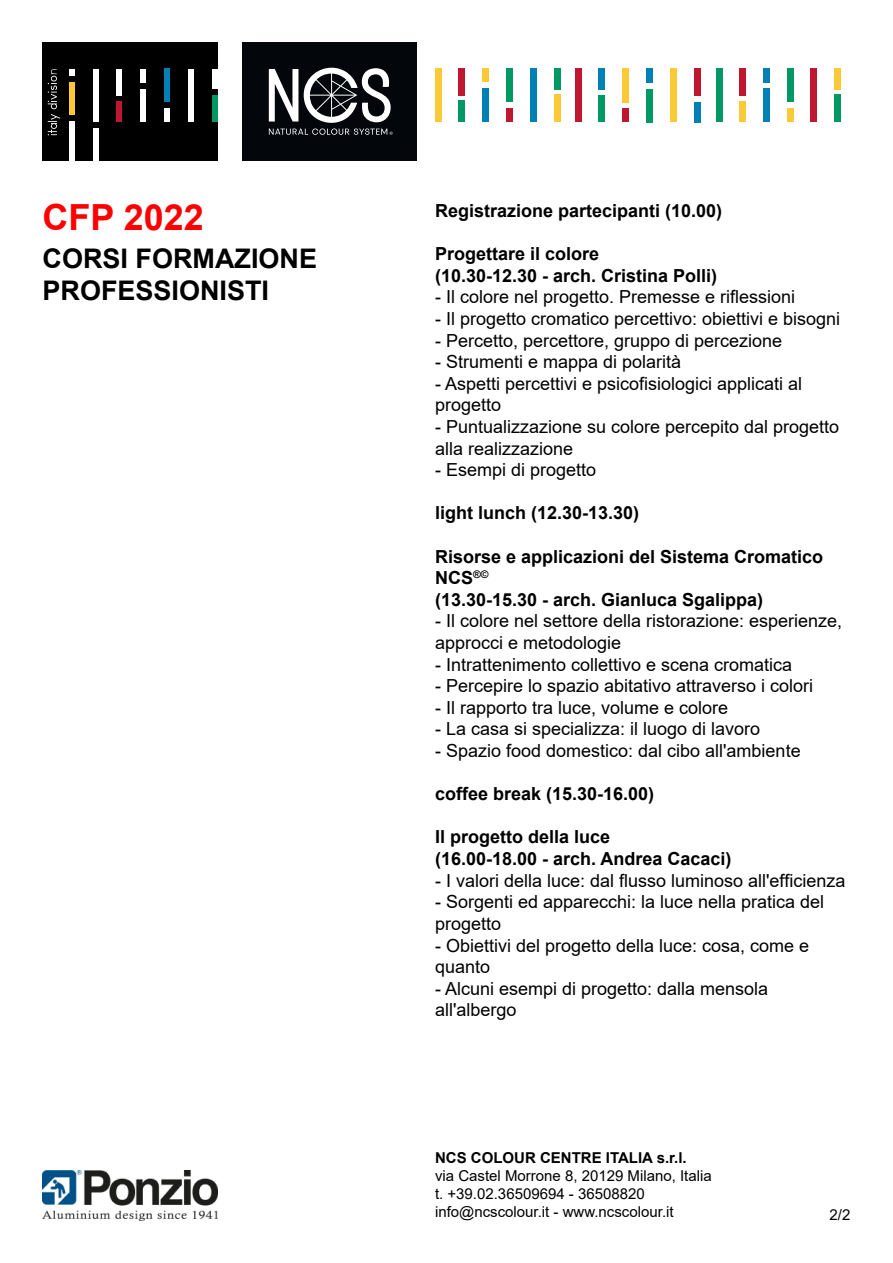
<style>
.page{position:relative;width:893px;height:1263px;background:#fff}
.page>*{position:absolute;margin:0;border:0;box-sizing:border-box;transform-origin:0 0}
.t1{font:700 36px "Arial";color:#f00}
.t2{font:700 27px/32.4px "Arial";color:#000}
.t3{font:18px/21.6px "Arial";color:#000}
.t4{font:700 18px/21.6px "Arial";color:#000}
.t5{font:15px/18px "Arial";color:#000}
.t6{font:700 15px "Arial";color:#000}
</style>
<div class="page">
<div style="left:459px;top:68px;width:6px;height:28px;background:#bf1730"></div>
<div style="left:483px;top:68px;width:6px;height:14px;background:#fdc937"></div>
<div style="left:507px;top:68px;width:6px;height:34px;background:#009863"></div>
<div style="left:530px;top:68px;width:6px;height:54px;background:#0080b4"></div>
<div style="left:554px;top:68px;width:6px;height:22px;background:#009863"></div>
<div style="left:554px;top:95px;width:6px;height:27px;background:#fdc937"></div>
<div style="left:575px;top:68px;width:6px;height:54px;background:#bf1730"></div>
<div style="left:599px;top:68px;width:6px;height:22px;background:#0080b4"></div>
<div style="left:599px;top:96px;width:6px;height:26px;background:#009863"></div>
<div style="left:623px;top:68px;width:6px;height:35px;background:#fdc937"></div>
<div style="left:646px;top:68px;width:7px;height:15px;background:#0080b4"></div>
<div style="left:646px;top:89px;width:7px;height:33px;background:#009863"></div>
<div style="left:670px;top:68px;width:6px;height:54px;background:#fdc937"></div>
<div style="left:694px;top:68px;width:6px;height:28px;background:#bf1730"></div>
<div style="left:694px;top:102px;width:6px;height:20px;background:#0080b4"></div>
<div style="left:716px;top:68px;width:6px;height:54px;background:#009863"></div>
<div style="left:811px;top:68px;width:6px;height:54px;background:#bf1730"></div>
<div style="left:623px;top:109px;width:6px;height:13px;background:#bf1730"></div>
<div style="left:507px;top:108px;width:6px;height:14px;background:#bf1730"></div>
<div style="left:435px;top:68px;width:6px;height:54px;background:#fdc937"></div>
<div style="left:459px;top:101px;width:6px;height:21px;background:#009863"></div>
<div style="left:483px;top:88px;width:6px;height:34px;background:#0080b4"></div>
<div style="left:740px;top:68px;width:6px;height:28px;background:#bf1730"></div>
<div style="left:740px;top:101px;width:6px;height:21px;background:#fdc937"></div>
<div style="left:763px;top:68px;width:6px;height:15px;background:#0080b4"></div>
<div style="left:763px;top:89px;width:6px;height:33px;background:#0080b4"></div>
<div style="left:787px;top:68px;width:6px;height:34px;background:#009863"></div>
<div style="left:787px;top:108px;width:6px;height:14px;background:#fdc937"></div>
<div style="left:835px;top:68px;width:6px;height:22px;background:#fdc937"></div>
<div style="left:835px;top:95px;width:6px;height:27px;background:#009863"></div>
<div style="left:43px;top:43px;width:175px;height:118px;background:#000"></div>
<div style="left:212px;top:95px;width:6px;height:27px;background:#009863"></div>
<div style="left:212px;top:69px;width:6px;height:20px;background:#fff"></div>
<div style="left:188px;top:69px;width:6px;height:53px;background:#fff"></div>
<div style="left:93px;top:69px;width:6px;height:53px;background:#fff"></div>
<div style="left:116px;top:69px;width:6px;height:26px;background:#fff"></div>
<div style="left:164px;top:69px;width:6px;height:33px;background:#0080b4"></div>
<div style="left:164px;top:109px;width:6px;height:13px;background:#fff"></div>
<div style="left:140px;top:89px;width:6px;height:33px;background:#fff"></div>
<div style="left:140px;top:69px;width:6px;height:13px;background:#fff"></div>
<div style="left:93px;top:128px;width:6px;height:33px;background:#fff"></div>
<div style="left:69px;top:82px;width:6px;height:33px;background:#fdc937"></div>
<div style="left:116px;top:101px;width:6px;height:21px;background:#bf1730"></div>
<div style="left:69px;top:69px;width:6px;height:7px;background:#fff"></div>
<div style="left:69px;top:122px;width:6px;height:39px;background:#fff"></div>
<svg style="left:48px;top:69px;width:12px;height:66px"></svg>
<div style="left:242px;top:43px;width:175px;height:118px;background:#03060a"></div>
<svg style="left:269px;top:67px;width:124px;height:68px"></svg>
<img style="left:43px;top:1170px;width:175px;height:50px">
<h1 class="t1" style="left:43px;top:192px;width:163px">CFP 2022</h1>
<h2 class="t2" style="left:43px;top:242px;width:276px">CORSI FORMAZIONE<br>PROFESSIONISTI</h2>
<p class="t4" style="left:435px;top:200px;width:289px">Registrazione partecipanti (10.00)</p>
<p class="t4" style="left:435px;top:243px;width:284px">Progettare il colore<br>(10.30-12.30 - arch. Cristina Polli)</p>
<p class="t3" style="left:435px;top:286px;width:362px">- Il colore nel progetto. Premesse e riflessioni</p>
<p class="t3" style="left:435px;top:308px;width:407px">- Il progetto cromatico percettivo: obiettivi e bisogni</p>
<p class="t3" style="left:435px;top:329px;width:349px">- Percetto, percettore, gruppo di percezione</p>
<p class="t3" style="left:435px;top:351px;width:248px">- Strumenti e mappa di polarità</p>
<p class="t3" style="left:435px;top:373px;width:369px">- Aspetti percettivi e psicofisiologici applicati al progetto</p>
<p class="t3" style="left:435px;top:416px;width:406px">- Puntualizzazione su colore percepito dal progetto alla realizzazione</p>
<p class="t3" style="left:435px;top:459px;width:163px">- Esempi di progetto</p>
<p class="t4" style="left:435px;top:502px;width:206px">light lunch (12.30-13.30)</p>
<p class="t4" style="left:435px;top:546px;width:390px">Risorse e applicazioni del Sistema Cromatico<br>NCS<sup>®©<br></sup>(13.30-15.30 - arch. Gianluca Sgalippa)</p>
<p class="t3" style="left:435px;top:610px;width:409px">- Il colore nel settore della ristorazione: esperienze, approcci e metodologie</p>
<p class="t3" style="left:435px;top:653px;width:359px">- Intrattenimento collettivo e scena cromatica</p>
<p class="t3" style="left:435px;top:675px;width:380px">- Percepire lo spazio abitativo attraverso i colori</p>
<p class="t3" style="left:435px;top:697px;width:295px">- Il rapporto tra luce, volume e colore</p>
<p class="t3" style="left:435px;top:718px;width:327px">- La casa si specializza: il luogo di lavoro</p>
<p class="t3" style="left:435px;top:740px;width:367px">- Spazio food domestico: dal cibo all'ambiente</p>
<p class="t4" style="left:435px;top:783px;width:221px">coffee break (15.30-16.00)</p>
<p class="t4" style="left:435px;top:826px;width:298px">Il progetto della luce<br>(16.00-18.00 - arch. Andrea Cacaci)</p>
<p class="t3" style="left:435px;top:869px;width:412px">- I valori della luce: dal flusso luminoso all'efficienza</p>
<p class="t3" style="left:435px;top:891px;width:391px">- Sorgenti ed apparecchi: la luce nella pratica del progetto</p>
<p class="t3" style="left:435px;top:934px;width:376px">- Obiettivi del progetto della luce: cosa, come e quanto</p>
<p class="t3" style="left:435px;top:977px;width:335px">- Alcuni esempi di progetto: dalla mensola all'albergo</p>
<p class="t6" style="left:435px;top:1147px;width:253px">NCS COLOUR CENTRE ITALIA s.r.l.</p>
<p class="t5" style="left:435px;top:1167px;width:278px">via Castel Morrone 8, 20129 Milano, Italia t. +39.02.36509694 - 36508820 info@ncscolour.it - www.ncscolour.it</p>
<p class="t5" style="left:830px;top:1206px;width:22px">2/2</p>
</div>
